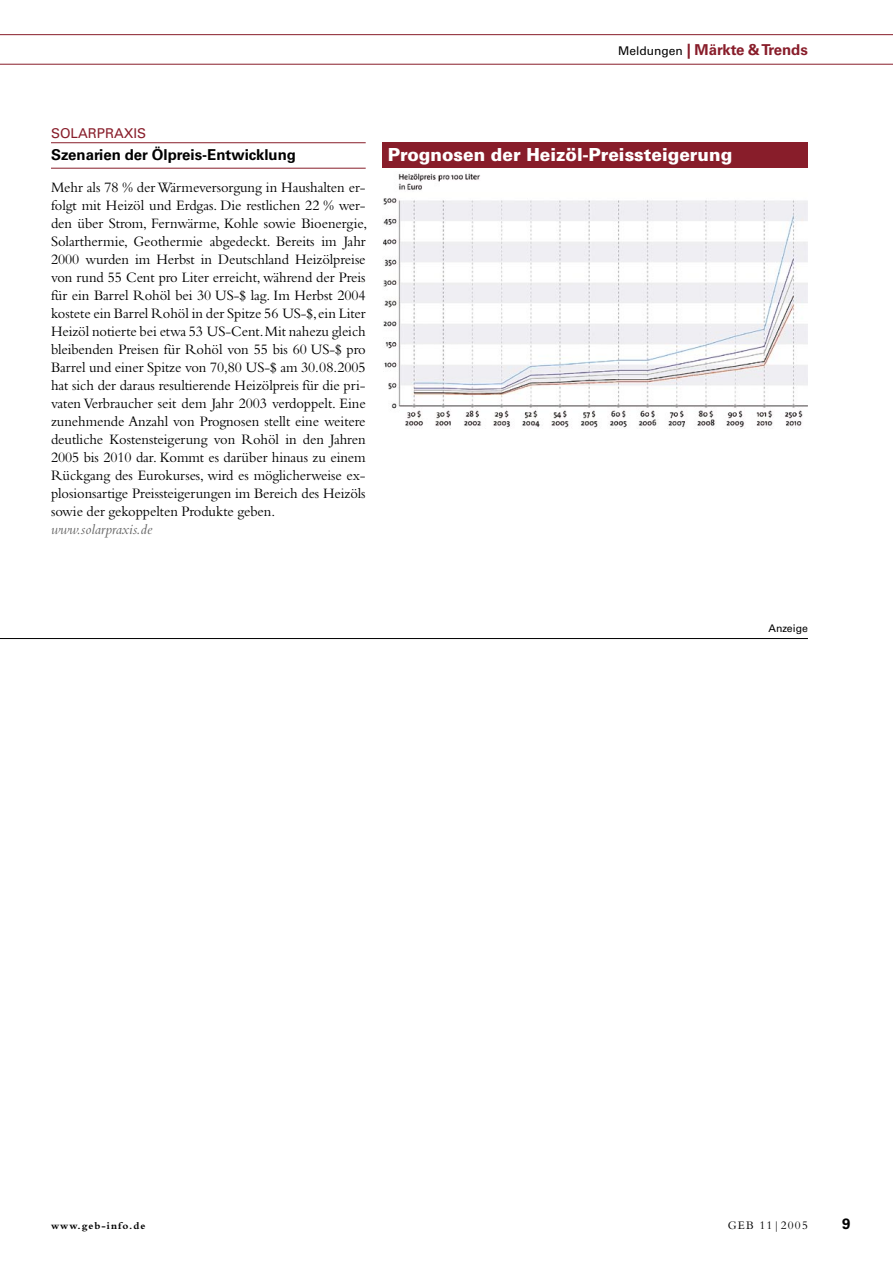
<style>
.page{position:relative;width:893px;height:1263px;background:#fff}
.page>*{position:absolute;margin:0;border:0;box-sizing:border-box;transform-origin:0 0}
.t1{font:900 18px "Univers LT Std";color:#fff;scale:.96 1}
.geb_Copy{font:15px/18px "Bembo Std";letter-spacing:-.005em;color:#000;text-align:justify}
.geb_News_Headline{font:700 15px "Univers LT Std";color:#000}
.t2{font:700 15px "Univers LT Std";color:#881d2a}
.geb_News_Adresse{font:italic 15px "Bembo Std";color:#636363}
.geb_Pagina{font:700 15px "Univers LT Std";color:#000}
.geb_News_Dachzeile_rot{font:13.5px "Univers LT Std";color:#881d2a}
.geb_Kolumnentitel{font:12px "Bembo Std";letter-spacing:.1em;color:#000}
.t3{font:700 10.5px "Bembo Std";letter-spacing:.1em;color:#000}
.t4{font:10.5px "Univers LT Std";color:#000}
.s1{font-weight:400;font-size:12px;color:#000}
</style>
<div class="page">
<hr style="left:0;top:34px;width:893px;height:1px;background:#881d2a">
<hr style="left:0;top:64px;width:893px;height:1px;background:#881d2a">
<hr style="left:0;top:638px;width:808px;height:1px;background:#000">
<img style="left:383px;top:173px;width:425px;height:255px">
<hr style="left:51px;top:142px;width:315px;height:1px;background:#881d2a">
<hr style="left:51px;top:168px;width:315px;height:1px;background:#881d2a">
<div style="left:383px;top:142px;width:425px;height:26px;background:#881d2a"></div>
<p class="t2" style="left:618px;top:41px;width:191px"><span class="s1">Meldungen</span> | Märkte &amp; Trends</p>
<p class="geb_News_Dachzeile_rot" style="left:51px;top:125px;width:97px">SOLARPRAXIS</p>
<p class="geb_News_Headline" style="left:51px;top:146px;width:247px">Szenarien der Ölpreis-Entwicklung</p>
<p class="geb_Copy" style="left:51px;top:178px;width:318px">Mehr als 78 % der Wärmeversorgung in Haushalten er&shy;folgt mit Heizöl und Erdgas. Die restlichen 22 % wer&shy;den über Strom, Fernwärme, Kohle sowie Bioenergie, Solarthermie, Geothermie abgedeckt. Bereits im Jahr 2000 wurden im Herbst in Deutschland Heizölpreise von rund 55 Cent pro Liter erreicht, während der Preis für ein Barrel Rohöl bei 30 US-$ lag. Im Herbst 2004 kostete ein Barrel Rohöl in der Spitze 56 US-$, ein Liter Heizöl notierte bei etwa 53 US-Cent. Mit nahezu gleich bleibenden Preisen für Rohöl von 55 bis 60 US-$ pro Barrel und einer Spitze von 70,80 US-$ am 30.08.2005 hat sich der daraus resultierende Heizölpreis für die pri&shy;vaten Verbraucher seit dem Jahr 2003 verdoppelt. Eine zunehmende Anzahl von Prognosen stellt eine weitere deutliche Kostensteigerung von Rohöl in den Jahren 2005 bis 2010 dar. Kommt es darüber hinaus zu einem Rückgang des Eurokurses, wird es möglicherweise ex&shy;plosionsartige Preissteigerungen im Bereich des Heizöls sowie der gekoppelten Produkte geben.</p>
<p class="geb_News_Adresse" style="left:51px;top:521px;width:103px">www.solarpraxis.de</p>
<p class="t1" style="left:388px;top:144px;width:360px">Prognosen der Heizöl-Preissteigerung</p>
<p class="t4" style="left:768px;top:622px;width:41px">Anzeige</p>
<p class="t3" style="left:51px;top:1220px;width:96px">www.geb-info.de</p>
<p class="geb_Kolumnentitel" style="left:728px;top:1218px;width:82px">GEB 11|2005</p>
<p class="geb_Pagina" style="left:842px;top:1215px;width:10px">9</p>
</div>
